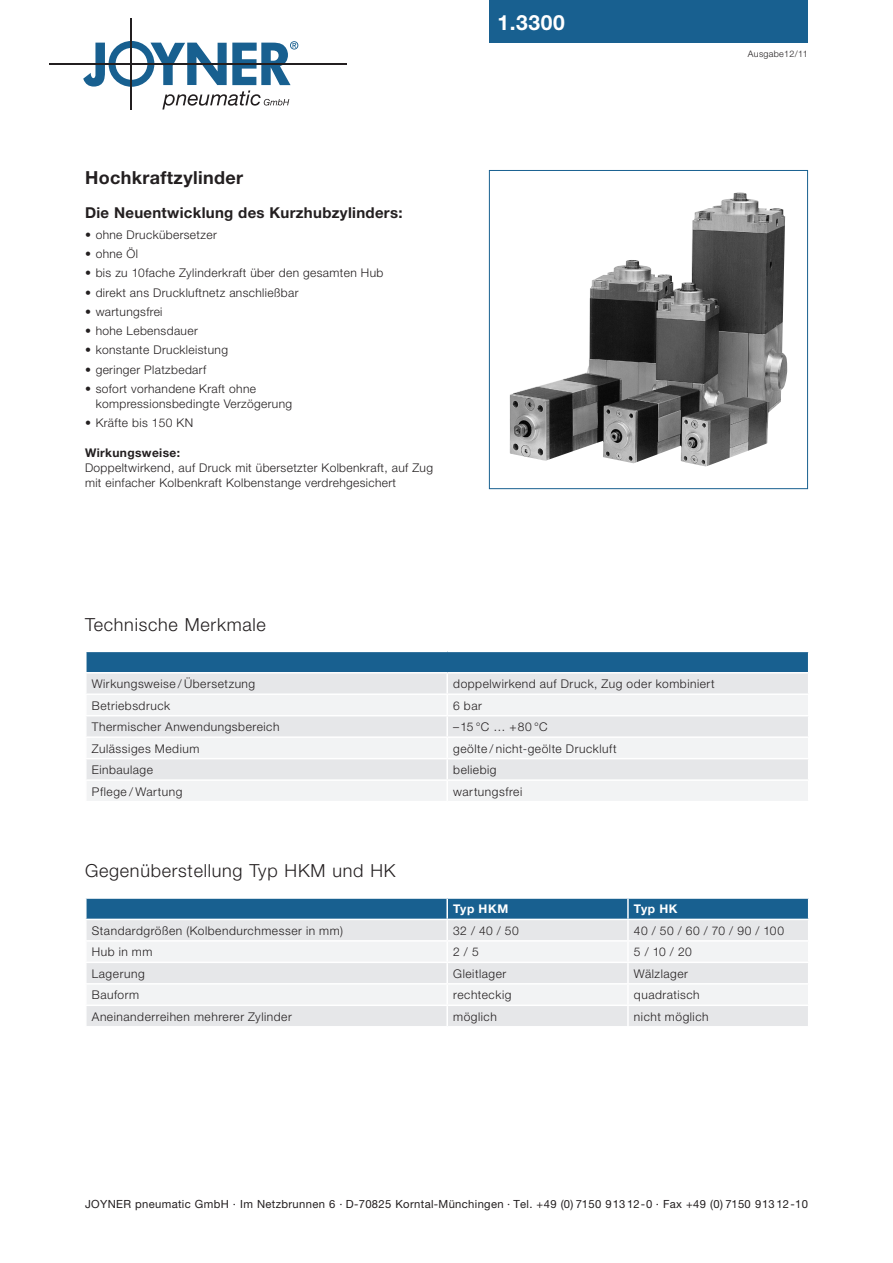
<style>
.page{position:relative;width:893px;height:1263px;background:#fff}
.page>*{position:absolute;margin:0;border:0;box-sizing:border-box;transform-origin:0 0}
.t1{font:700 21px "Helvetica Neue";color:#fff}
.t2{font:300 18px "Helvetica Neue";letter-spacing:.04em;color:#231f20}
.t3{font:700 18px "Helvetica Neue";letter-spacing:.02em;color:#231f20}
.t4{font:700 15px "Helvetica Neue";letter-spacing:.02em;color:#231f20}
.t5{font:300 12px/15px "Helvetica Neue";letter-spacing:.03em;color:#231f20}
.t6{font:700 12px "Helvetica Neue";letter-spacing:.03em;color:#231f20}
.t7{font:700 12px "Helvetica Neue";letter-spacing:.05em;color:#fff}
.t8{font:11.25px "Helvetica Neue";letter-spacing:.03em;color:#231f20}
.t9{font:300 9px "Helvetica Neue";letter-spacing:.03em;color:#231f20}
</style>
<div class="page">
<svg style="left:83px;top:41px;width:215px;height:68px"></svg>
<hr style="left:131px;top:18px;width:1px;height:92px;background:#231f20">
<hr style="left:49px;top:64px;width:298px;height:1px;background:#231f20">
<div style="left:489px;top:0;width:319px;height:43px;background:#186090"></div>
<img style="left:510px;top:193px;width:277px;height:273px">
<div style="left:489px;top:170px;width:319px;height:319px;border:1px solid #186090"></div>
<div style="left:86px;top:651px;width:723px;height:22px;background:#186090"></div>
<div style="left:87px;top:673px;width:721px;height:20px;background:#e6e7e9"></div>
<svg style="left:87px;top:695px;width:721px;height:106px;fill:#f2f3f4"></svg>
<hr style="left:85px;top:651px;width:362px;height:1px;background:#fff">
<hr style="left:85px;top:652px;width:2px;height:20px;background:#fff">
<hr style="left:447px;top:651px;width:362px;height:1px;background:#fff">
<hr style="left:85px;top:672px;width:362px;height:1px;background:#fff">
<hr style="left:447px;top:672px;width:362px;height:1px;background:#fff">
<hr style="left:446px;top:673px;width:2px;height:20px;background:#fff">
<hr style="left:446px;top:695px;width:2px;height:20px;background:#fff">
<hr style="left:85px;top:715px;width:362px;height:1px;background:#fff">
<hr style="left:447px;top:715px;width:362px;height:1px;background:#fff">
<hr style="left:446px;top:716px;width:2px;height:20px;background:#fff">
<hr style="left:85px;top:736px;width:362px;height:2px;background:#fff">
<hr style="left:447px;top:736px;width:362px;height:2px;background:#fff">
<hr style="left:446px;top:738px;width:2px;height:20px;background:#fff">
<hr style="left:85px;top:758px;width:362px;height:1px;background:#fff">
<hr style="left:447px;top:758px;width:362px;height:1px;background:#fff">
<hr style="left:446px;top:759px;width:2px;height:20px;background:#fff">
<hr style="left:85px;top:779px;width:362px;height:2px;background:#fff">
<hr style="left:447px;top:779px;width:362px;height:2px;background:#fff">
<hr style="left:446px;top:781px;width:2px;height:20px;background:#fff">
<svg style="left:808px;top:652px;width:1px;height:20px"></svg>
<svg style="left:85px;top:898px;width:724px;height:128px"></svg>
<h2 class="t3" style="left:85px;top:167px;width:160px">Hochkraftzylinder</h2>
<p class="t4" style="left:85px;top:203px;width:319px">Die Neuentwicklung des Kurzhubzylinders:</p>
<p class="t5" style="left:85px;top:227px;width:133px">• ohne Druckübersetzer</p>
<p class="t5" style="left:85px;top:246px;width:55px">• ohne Öl</p>
<p class="t5" style="left:85px;top:265px;width:300px">• bis zu 10fache Zylinderkraft über den gesamten Hub</p>
<p class="t5" style="left:85px;top:285px;width:215px">• direkt ans Druckluftnetz anschließbar</p>
<p class="t5" style="left:85px;top:304px;width:79px">• wartungsfrei</p>
<p class="t5" style="left:85px;top:323px;width:114px">• hohe Lebensdauer</p>
<p class="t5" style="left:85px;top:342px;width:145px">• konstante Druckleistung</p>
<p class="t5" style="left:85px;top:362px;width:123px">• geringer Platzbedarf</p>
<p class="t5" style="left:96px;top:381px;width:198px;text-indent:-11px">• sofort vorhandene Kraft ohne kompressionsbedingte Verzögerung</p>
<p class="t5" style="left:85px;top:415px;width:110px">• Kräfte bis 150 KN</p>
<p class="t6" style="left:85px;top:445px;width:97px">Wirkungsweise:</p>
<p class="t5" style="left:85px;top:460px;width:350px">Doppeltwirkend, auf Druck mit übersetzter Kolbenkraft, auf Zug mit einfacher Kolbenkraft Kolbenstange verdrehgesichert</p>
<h1 class="t1" style="left:497px;top:10px;width:69px">1.3300</h1>
<p class="t9" style="left:748px;top:48px;width:61px">Ausgabe12/11</p>
<h2 class="t2" style="left:85px;top:613px;width:182px">Technische Merkmale</h2>
<p class="t5" style="left:92px;top:676px;width:165px">Wirkungsweise / Übersetzung</p>
<p class="t5" style="left:453px;top:676px;width:263px">doppelwirkend auf Druck, Zug oder kombiniert</p>
<p class="t5" style="left:92px;top:698px;width:80px">Betriebsdruck</p>
<p class="t5" style="left:453px;top:698px;width:30px">6 bar</p>
<p class="t5" style="left:92px;top:719px;width:189px">Thermischer Anwendungsbereich</p>
<p class="t5" style="left:453px;top:719px;width:96px">–15°C … +80°C</p>
<p class="t5" style="left:92px;top:741px;width:109px">Zulässiges Medium</p>
<p class="t5" style="left:453px;top:741px;width:165px">geölte / nicht-geölte Druckluft</p>
<p class="t5" style="left:92px;top:762px;width:63px">Einbaulage</p>
<p class="t5" style="left:453px;top:762px;width:45px">beliebig</p>
<p class="t5" style="left:92px;top:783px;width:92px">Pflege / Wartung</p>
<p class="t5" style="left:453px;top:783px;width:71px">wartungsfrei</p>
<h2 class="t2" style="left:85px;top:860px;width:312px">Gegenüberstellung Typ HKM und HK</h2>
<p class="t7" style="left:453px;top:902px;width:57px">Typ HKM</p>
<p class="t7" style="left:634px;top:902px;width:45px">Typ HK</p>
<p class="t5" style="left:92px;top:923px;width:253px">Standardgrößen (Kolbendurchmesser in mm)</p>
<p class="t5" style="left:453px;top:923px;width:67px">32/40/50</p>
<p class="t5" style="left:634px;top:923px;width:152px">40/50/60/70/90/100</p>
<p class="t5" style="left:92px;top:944px;width:62px">Hub in mm</p>
<p class="t5" style="left:453px;top:944px;width:27px">2/5</p>
<p class="t5" style="left:634px;top:944px;width:59px">5/10/20</p>
<p class="t5" style="left:92px;top:966px;width:54px">Lagerung</p>
<p class="t5" style="left:453px;top:966px;width:55px">Gleitlager</p>
<p class="t5" style="left:634px;top:966px;width:55px">Wälzlager</p>
<p class="t5" style="left:92px;top:987px;width:49px">Bauform</p>
<p class="t5" style="left:453px;top:987px;width:60px">rechteckig</p>
<p class="t5" style="left:634px;top:987px;width:67px">quadratisch</p>
<p class="t5" style="left:92px;top:1009px;width:202px">Aneinanderreihen mehrerer Zylinder</p>
<p class="t5" style="left:453px;top:1009px;width:45px">möglich</p>
<p class="t5" style="left:634px;top:1009px;width:76px">nicht möglich</p>
<p class="t8" style="left:85px;top:1197px;width:724px">JOYNER pneumatic GmbH · Im Netzbrunnen 6 · D-70825 Korntal-Münchingen · Tel. +49 (0) 7150 91312-0 · Fax +49 (0) 7150 91312-10</p>
</div>
